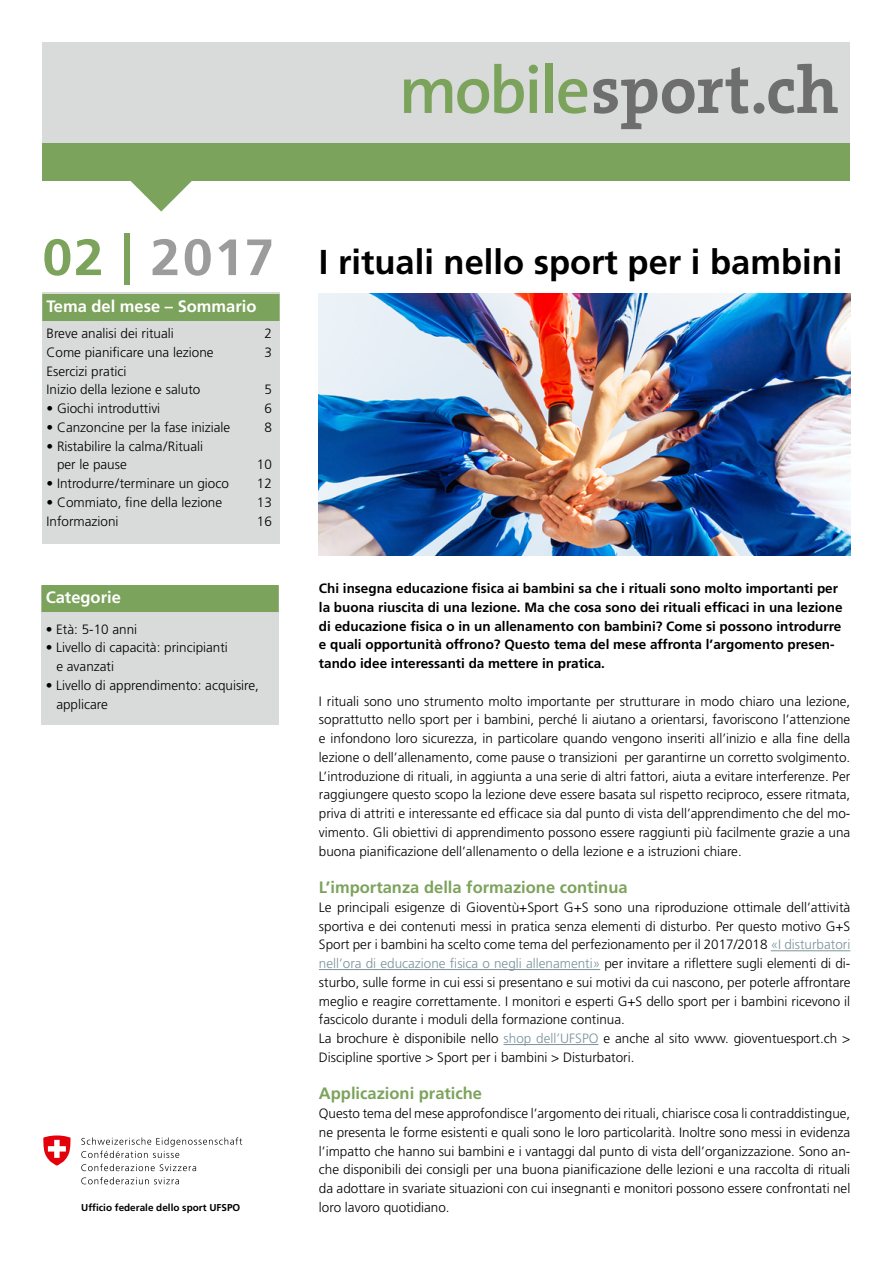
<style>
.page{position:relative;width:893px;height:1263px;background:#fff}
.page>*{position:absolute;margin:0;border:0;box-sizing:border-box;transform-origin:0 0}
.H1_Monat{font:700 51px "Frutiger LT";letter-spacing:.03em;color:#9c9c9d;scale:1.05 1}
.H1_Haupttitel{font:700 34.5px "Frutiger LT";color:#000}
.H2_Titel_gruen_11pt{font:700 16.5px "Frutiger LT";color:#7ca35c}
.t1{font:700 16.5px "Frutiger LT";color:#fff}
.P_Gundtext_i{font:300 13.5px/18.8px "Frutiger LT";color:#000}
.P_Lead{font:700 13.5px/18.8px "Frutiger LT";color:#000}
.t2{font:700 9.9px "Frutiger LT";color:#000}
.s1{color:#7ca35c}
.s2{color:#7c949c}
</style>
<div class="page">
<div style="left:43px;top:43px;width:807px;height:100px;background:#d9dada"></div>
<div style="left:43px;top:143px;width:807px;height:38px;background:#7ca35c"></div>
<svg style="left:404px;top:64px;width:134px;height:50px"></svg>
<div style="left:545px;top:64px;width:8px;height:49px;background:#7ca35c"></div>
<svg style="left:558px;top:79px;width:29px;height:35px"></svg>
<svg style="left:593px;top:67px;width:155px;height:62px"></svg>
<div style="left:754px;top:103px;width:10px;height:11px;background:#6e6e6e;border-radius:50%"></div>
<svg style="left:768px;top:64px;width:70px;height:50px"></svg>
<svg style="left:81px;top:1137px;width:161px;height:21px"></svg>
<svg style="left:81px;top:1164px;width:115px;height:7px"></svg>
<svg style="left:81px;top:1177px;width:98px;height:7px"></svg>
<svg style="left:43px;top:1135px;width:28px;height:30px"></svg>
<div style="left:41px;top:586px;width:238px;height:138px;background:#d9dada"></div>
<div style="left:41px;top:585px;width:238px;height:27px;background:#7ca35c"></div>
<div style="left:42px;top:293px;width:238px;height:251px;background:#d9dada"></div>
<div style="left:42px;top:294px;width:238px;height:27px;background:#7ca35c"></div>
<hr style="left:771px;top:950px;width:79px;height:1px;background:#7c949c">
<hr style="left:319px;top:969px;width:281px;height:1px;background:#7c949c">
<hr style="left:504px;top:1044px;width:94px;height:1px;background:#7c949c">
<img style="left:319px;top:293px;width:531px;height:263px">
<svg style="left:130px;top:181px;width:62px;height:31px"></svg>
<h1 class="H1_Monat" style="left:43px;top:227px;width:222px"><span class="s1">02 |</span> 2017</h1>
<p class="t1" style="left:47px;top:296px;width:211px">Tema del mese – Sommario</p>
<p class="P_Gundtext_i" style="left:47px;top:324px;width:129px">Breve analisi dei rituali</p>
<p class="P_Gundtext_i" style="left:264px;top:324px;width:9px">2</p>
<p class="P_Gundtext_i" style="left:47px;top:343px;width:169px">Come pianificare una lezione</p>
<p class="P_Gundtext_i" style="left:264px;top:343px;width:9px">3</p>
<p class="P_Gundtext_i" style="left:47px;top:362px;width:155px">Esercizi pratici<br>Inizio della lezione e saluto</p>
<p class="P_Gundtext_i" style="left:264px;top:380px;width:9px">5</p>
<p class="P_Gundtext_i" style="left:47px;top:399px;width:115px">• Giochi introduttivi</p>
<p class="P_Gundtext_i" style="left:264px;top:399px;width:9px">6</p>
<p class="P_Gundtext_i" style="left:47px;top:418px;width:185px">• Canzoncine per la fase iniziale</p>
<p class="P_Gundtext_i" style="left:264px;top:418px;width:9px">8</p>
<p class="P_Gundtext_i" style="left:57px;top:437px;width:148px;text-indent:-11px">• Ristabilire la calma/Rituali per le pause</p>
<p class="P_Gundtext_i" style="left:257px;top:455px;width:17px">10</p>
<p class="P_Gundtext_i" style="left:47px;top:474px;width:184px">• Introdurre/terminare un gioco</p>
<p class="P_Gundtext_i" style="left:257px;top:474px;width:17px">12</p>
<p class="P_Gundtext_i" style="left:47px;top:493px;width:177px">• Commiato, fine della lezione</p>
<p class="P_Gundtext_i" style="left:257px;top:493px;width:17px">13</p>
<p class="P_Gundtext_i" style="left:47px;top:512px;width:73px">Informazioni</p>
<p class="P_Gundtext_i" style="left:257px;top:512px;width:17px">16</p>
<p class="t1" style="left:46px;top:587px;width:77px">Categorie</p>
<p class="P_Gundtext_i" style="left:46px;top:620px;width:93px">• Età: 5-10 anni</p>
<p class="P_Gundtext_i" style="left:56px;top:638px;width:173px;text-indent:-11px">• Livello di capacità: principianti e avanzati</p>
<p class="P_Gundtext_i" style="left:56px;top:676px;width:204px;text-indent:-11px">• Livello di apprendimento: acquisire, applicare</p>
<p class="t2" style="left:81px;top:1202px;width:160px">Ufficio federale dello sport UFSPO</p>
<h1 class="H1_Haupttitel" style="left:319px;top:242px;width:525px">I rituali nello sport per i bambini</h1>
<p class="P_Lead" style="left:319px;top:579px;width:525px">Chi insegna educazione fisica ai bambini sa che i rituali sono molto importanti per la buona riuscita di una lezione. Ma che cosa sono dei rituali efficaci in una lezione di educazione fisica o in un allenamento con bambini? Come si possono introdurre e quali opportunità offrono? Questo tema del mese affronta l’argomento presen&shy;tando idee interessanti da mettere in pratica.</p>
<p class="P_Gundtext_i" style="left:319px;top:692px;width:533px;text-align:justify">I rituali sono uno strumento molto importante per strutturare in modo chiaro una lezione, soprattutto nello sport per i bambini, perché li aiutano a orientarsi, favoriscono l’attenzione e infondono loro sicurezza, in particolare quando vengono inseriti all’inizio e alla fine della lezione o dell’allenamento, come pause o transizioni per garantirne un corretto svolgimento.<br>L’introduzione di rituali, in aggiunta a una serie di altri fattori, aiuta a evitare interferenze. Per raggiungere questo scopo la lezione deve essere basata sul rispetto reciproco, essere ritmata, priva di attriti e interessante ed efficace sia dal punto di vista dell’apprendimento che del mo&shy;vimento. Gli obiettivi di apprendimento possono essere raggiunti più facilmente grazie a una buona pianificazione dell’allenamento o della lezione e a istruzioni chiare.</p>
<h2 class="H2_Titel_gruen_11pt" style="left:319px;top:878px;width:310px">L’importanza della formazione continua</h2>
<p class="P_Gundtext_i" style="left:319px;top:898px;width:533px;text-align:justify">Le principali esigenze di Gioventù+Sport G+S sono una riproduzione ottimale dell’attività sportiva e dei contenuti messi in pratica senza elementi di disturbo. Per questo motivo G+S Sport per i bambini ha scelto come tema del perfezionamento per il 2017/2018 <span class="s2">«I disturbatori nell’ora di educazione fisica o negli allenamenti»</span> per invitare a riflettere sugli elementi di di&shy;sturbo, sulle forme in cui essi si presentano e sui motivi da cui nascono, per poterle affrontare meglio e reagire correttamente. I monitori e esperti G+S dello sport per i bambini ricevono il fascicolo durante i moduli della formazione continua.</p>
<p class="P_Gundtext_i" style="left:319px;top:1029px;width:533px">La brochure è disponibile nello <span class="s2">shop dell’UFSPO</span> e anche al sito www. gioventuesport.ch &gt;<br>Discipline sportive &gt; Sport per i bambini &gt; Disturbatori.</p>
<h2 class="H2_Titel_gruen_11pt" style="left:319px;top:1084px;width:165px">Applicazioni pratiche</h2>
<p class="P_Gundtext_i" style="left:319px;top:1104px;width:533px;text-align:justify">Questo tema del mese approfondisce l’argomento dei rituali, chiarisce cosa li contraddistingue, ne presenta le forme esistenti e quali sono le loro particolarità. Inoltre sono messi in evidenza l’impatto che hanno sui bambini e i vantaggi dal punto di vista dell’organizzazione. Sono an&shy;che disponibili dei consigli per una buona pianificazione delle lezioni e una raccolta di rituali da adottare in svariate situazioni con cui insegnanti e monitori possono essere confrontati nel loro lavoro quotidiano.</p>
</div>
